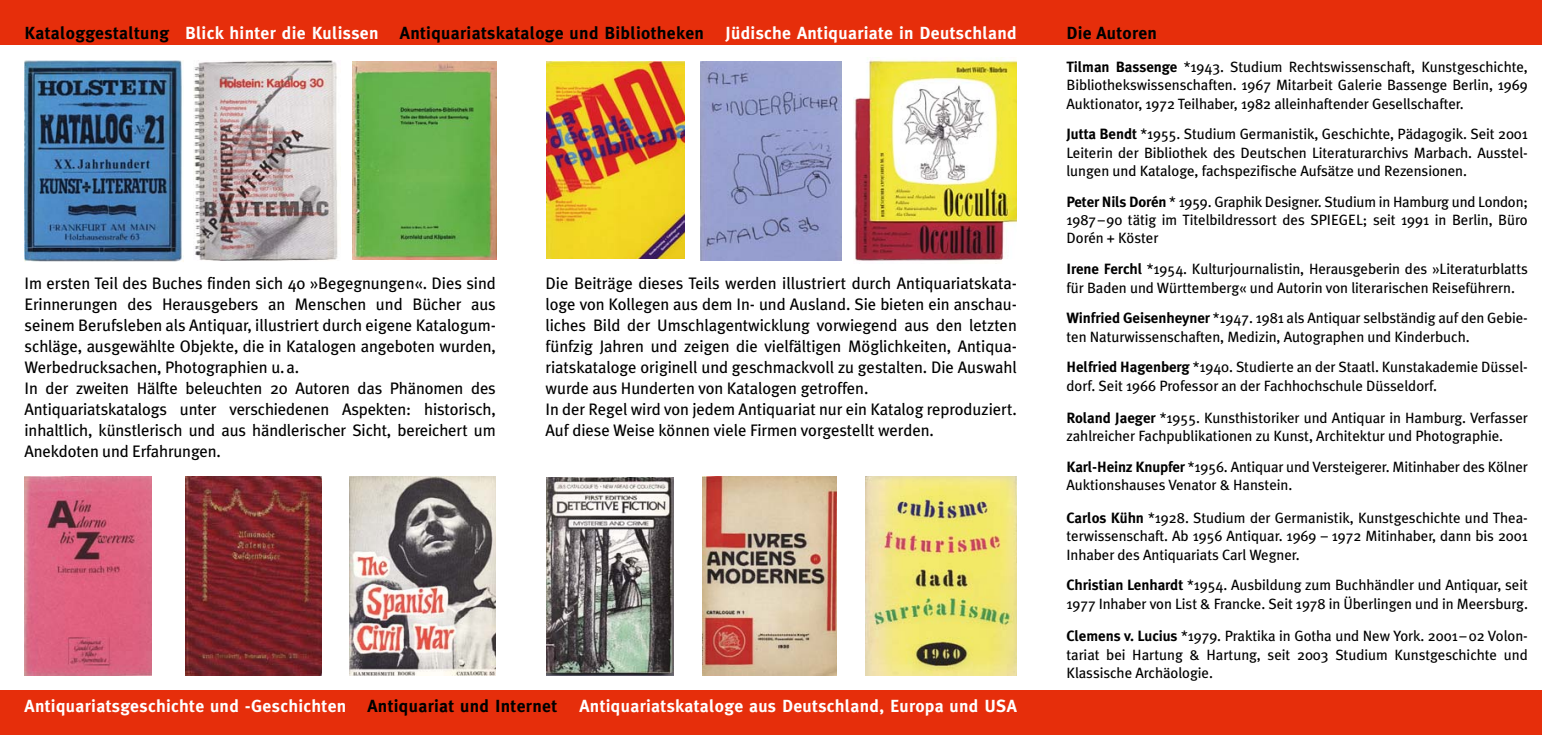
<style>
.page{position:relative;width:1542px;height:735px;background:#fff}
.page>*{position:absolute;margin:0;border:0;box-sizing:border-box;transform-origin:0 0}
.t1{font:700 17.5px "Meta Plus";letter-spacing:.015em;color:#fff}
.t2{font:700 17.5px "Meta Plus";letter-spacing:.015em;color:#000}
.t3{font:16.62px/21px "Meta Plus";letter-spacing:-.005em;color:#000}
.t4{font:14.88px/18.4px "Meta Plus";letter-spacing:-.005em;color:#000}
.s1{color:#000}
.s2{font-weight:700}
</style>
<div class="page">
<img style="left:25px;top:60px;width:158px;height:202px">
<img style="left:194px;top:60px;width:144px;height:201px">
<img style="left:352px;top:61px;width:145px;height:198px">
<img style="left:25px;top:476px;width:126px;height:199px">
<img style="left:185px;top:476px;width:136px;height:199px">
<img style="left:350px;top:476px;width:146px;height:199px">
<img style="left:547px;top:61px;width:138px;height:197px">
<div style="left:699px;top:62px;width:144px;height:198px;background:#9ba3cf"></div>
<img style="left:700px;top:62px;width:138px;height:198px">
<img style="left:854px;top:57px;width:163px;height:204px">
<img style="left:546px;top:477px;width:127px;height:198px">
<img style="left:702px;top:476px;width:134px;height:199px">
<img style="left:865px;top:476px;width:152px;height:199px">
<div style="left:0;top:0;width:1542px;height:45px;background:#e62e0b"></div>
<div style="left:0;top:690px;width:1542px;height:44px;background:#e62e0b"></div>
<p class="t1" style="left:25px;top:25px;width:994px"><span class="s1">Kataloggestaltung</span> Blick hinter die Kulissen <span class="s1">Antiquariatskataloge und Bibliotheken</span> Jüdische Antiquariate in Deutschland</p>
<p class="t2" style="left:1066px;top:25px;width:92px">Die Autoren</p>
<p class="t3" style="left:25px;top:273px;width:473px">Im ersten Teil des Buches finden sich 40 »Begegnungen«. Dies sind Erinnerungen des Herausgebers an Menschen und Bücher aus seinem Berufsleben als Antiquar, illustriert durch eigene Katalogum&shy;schläge, ausgewählte Objekte, die in Katalogen angeboten wurden, Werbedrucksachen, Photographien u.a.<br>In der zweiten Hälfte beleuchten 20 Autoren das Phänomen des Antiquariatskatalogs unter verschiedenen Aspekten: historisch, inhaltlich, künstlerisch und aus händlerischer Sicht, bereichert um Anekdoten und Erfahrungen.</p>
<p class="t3" style="left:545px;top:273px;width:473px">Die Beiträge dieses Teils werden illustriert durch Antiquariatskata&shy;loge von Kollegen aus dem In- und Ausland. Sie bieten ein anschau&shy;liches Bild der Umschlagentwicklung vorwiegend aus den letzten fünfzig Jahren und zeigen die vielfältigen Möglichkeiten, Antiqua&shy;riatskataloge originell und geschmackvoll zu gestalten. Die Auswahl wurde aus Hunderten von Katalogen getroffen.<br>In der Regel wird von jedem Antiquariat nur ein Katalog reproduziert.<br>Auf diese Weise können viele Firmen vorgestellt werden.</p>
<p class="t1" style="left:25px;top:697px;width:534px">Antiquariatsgeschichte und -Geschichten <span class="s1">Antiquariat und Internet</span></p>
<p class="t1" style="left:579px;top:697px;width:439px">Antiquariatskataloge aus Deutschland, Europa und USA</p>
<p class="t4" style="left:1066px;top:58px;width:463px;text-align:justify"><span class="s2">Tilman Bassenge</span> *1943. Studium Rechtswissenschaft, Kunstgeschichte, Bibliothekswissenschaften. 1967 Mitarbeit Galerie Bassenge Berlin, 1969<br>Auktionator, 1972 Teilhaber, 1982 alleinhaftender Gesellschafter.</p>
<p class="t4" style="left:1066px;top:125px;width:463px;text-align:justify"><span class="s2">Jutta Bendt</span> *1955. Studium Germanistik, Geschichte, Pädagogik. Seit 2001<br>Leiterin der Bibliothek des Deutschen Literaturarchivs Marbach. Ausstel&shy;lungen und Kataloge, fachspezifische Aufsätze und Rezensionen.</p>
<p class="t4" style="left:1066px;top:193px;width:463px;text-align:justify"><span class="s2">Peter Nils Dorén</span> * 1959. Graphik Designer. Studium in Hamburg und London; 1987–90 tätig im Titelbildressort des SPIEGEL; seit 1991 in Berlin, Büro Dorén + Köster</p>
<p class="t4" style="left:1066px;top:260px;width:463px"><span class="s2">Irene Ferchl</span> *1954. Kulturjournalistin, Herausgeberin des »Literaturblatts für Baden und Württemberg« und Autorin von literarischen Reiseführern.</p>
<p class="t4" style="left:1066px;top:309px;width:463px"><span class="s2">Winfried Geisenheyner</span> *1947. 1981 als Antiquar selbständig auf den Gebie&shy;ten Naturwissenschaften, Medizin, Autographen und Kinderbuch.</p>
<p class="t4" style="left:1066px;top:358px;width:463px"><span class="s2">Helfried Hagenberg</span> *1940. Studierte an der Staatl. Kunstakademie Düssel&shy;dorf. Seit 1966 Professor an der Fachhochschule Düsseldorf.</p>
<p class="t4" style="left:1066px;top:409px;width:463px"><span class="s2">Roland Jaeger</span> *1955. Kunsthistoriker und Antiquar in Hamburg. Verfasser zahlreicher Fachpublikationen zu Kunst, Architektur und Photographie.</p>
<p class="t4" style="left:1066px;top:458px;width:463px"><span class="s2">Karl-Heinz Knupfer</span> *1956. Antiquar und Versteigerer. Mitinhaber des Kölner<br>Auktionshauses Venator &amp; Hanstein.</p>
<p class="t4" style="left:1066px;top:509px;width:463px;text-align:justify"><span class="s2">Carlos Kühn</span> *1928. Studium der Germanistik, Kunstgeschichte und Thea&shy;terwissenschaft. Ab 1956 Antiquar. 1969 – 1972 Mitinhaber, dann bis 2001<br>Inhaber des Antiquariats Carl Wegner.</p>
<p class="t4" style="left:1066px;top:576px;width:463px"><span class="s2">Christian Lenhardt</span> *1954. Ausbildung zum Buchhändler und Antiquar, seit<br>1977 Inhaber von List &amp; Francke. Seit 1978 in Überlingen und in Meersburg.</p>
<p class="t4" style="left:1066px;top:627px;width:463px;text-align:justify"><span class="s2">Clemens v. Lucius</span> *1979. Praktika in Gotha und New York. 2001– 02 Volon&shy;tariat bei Hartung &amp; Hartung, seit 2003 Studium Kunstgeschichte und Klassische Archäologie.</p>
</div>
